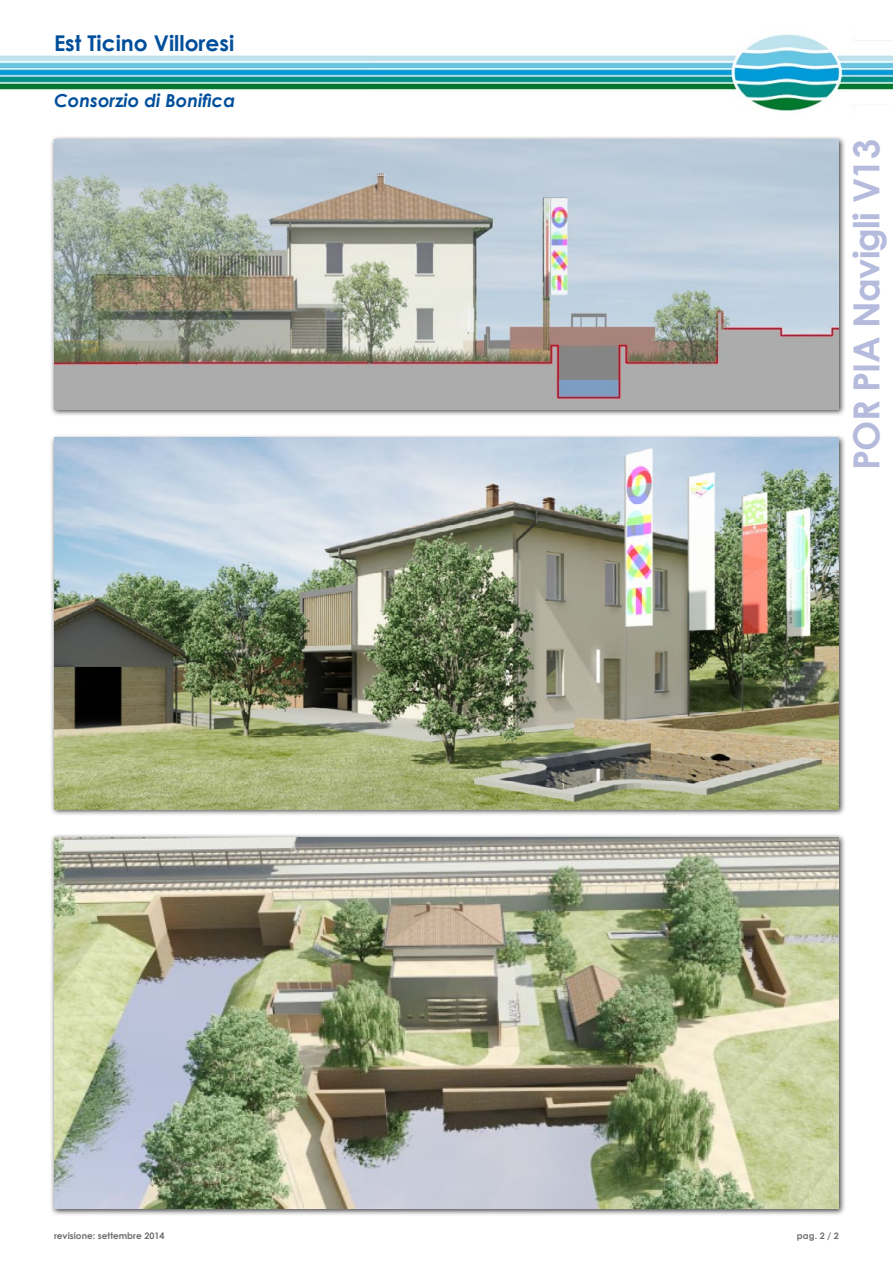
<style>
.page{position:relative;width:893px;height:1263px;background:#fff}
.page>*{position:absolute;margin:0;border:0;box-sizing:border-box;transform-origin:0 0}
.t1{font:700 36px "Century Gothic";letter-spacing:-.02em;color:#b4bbdc}
.t2{font:700 21.75px "Century Gothic";color:#004f9c}
.t3{font:italic 700 18px "Century Gothic";color:#004f9c}
.t4{font:700 9px "Century Gothic";color:#707172}
</style>
<div class="page">
<img style="left:0;top:34px;width:893px;height:78px">
<div style="left:50px;top:135px;width:796px;height:281px;background:#000;opacity:.75"></div>
<img style="left:54px;top:139px;width:785px;height:271px">
<div style="left:50px;top:833px;width:796px;height:383px;background:#000;opacity:.75"></div>
<img style="left:54px;top:837px;width:785px;height:372px">
<div style="left:50px;top:434px;width:796px;height:382px;background:#000;opacity:.75"></div>
<img style="left:54px;top:438px;width:785px;height:371px">
<h2 class="t2" style="left:54px;top:27px;width:182px">Est Ticino Villoresi</h2>
<h3 class="t3" style="left:54px;top:86px;width:183px">Consorzio di Bonifica</h3>
<h1 class="t1" style="left:839px;top:470px;width:333px;rotate:-90deg">POR PIA Navigli V13</h1>
<p class="t4" style="left:54px;top:1229px;width:112px">revisione: settembre 2014</p>
<p class="t4" style="left:797px;top:1229px;width:44px">pag. 2 / 2</p>
</div>
